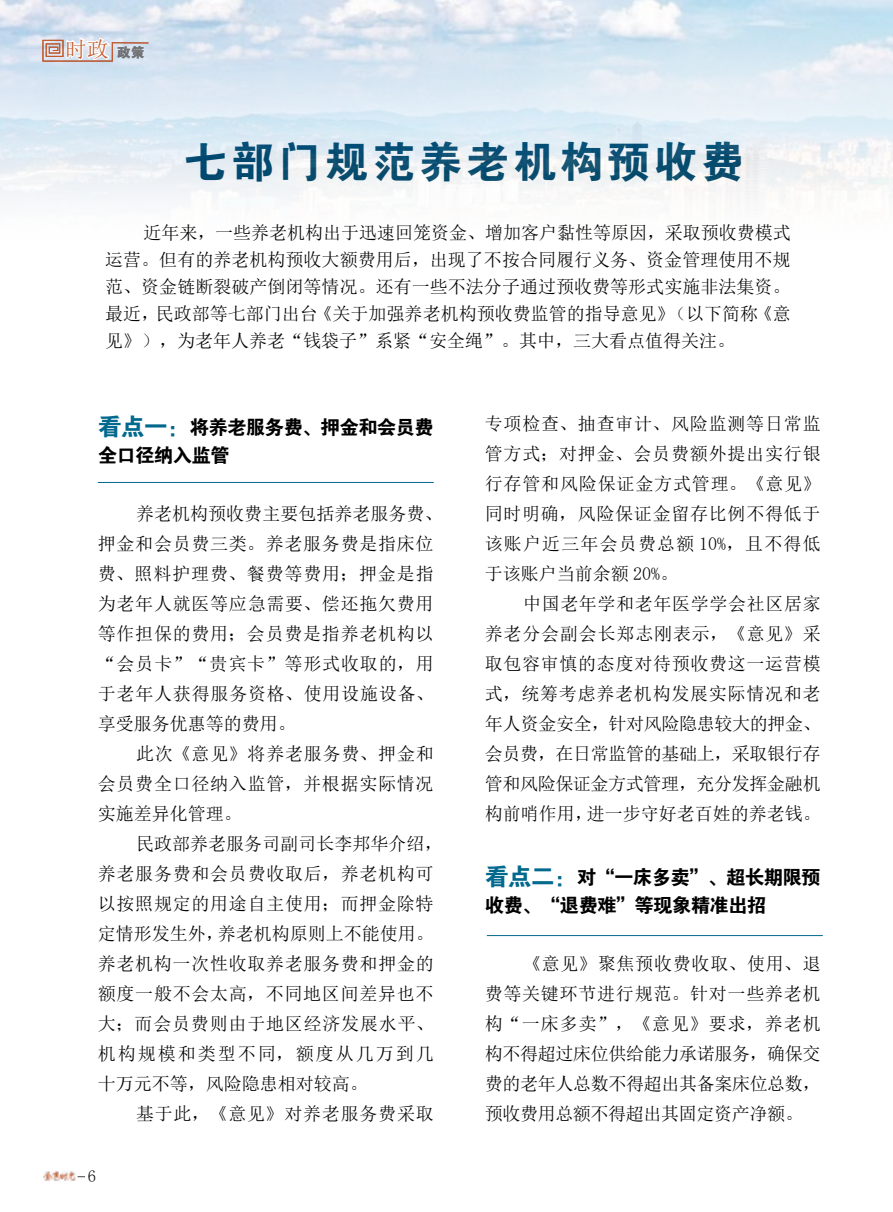
<style>
.page{position:relative;width:893px;height:1212px;background:#fff}
.page>*{position:absolute;margin:0;border:0;box-sizing:border-box;transform-origin:0 0}
.t1{font:43.5px "FZDHTK GBK1 0";letter-spacing:.08em;color:#00496d}
.t2{font:21.6px "Sim Sun";color:#c45727}
.t3{font:19.5px/27.8px "FZDHTK GBK1 0";letter-spacing:-.04em;color:#000}
.t4{font:18px/30px "Sim Sun";letter-spacing:.04em;color:#000;text-align:justify}
.t5{font:16.5px "Sim Sun";color:#000}
.s1{font-family:"FZDHTK GBK1 0";font-size:13.35px;color:#727171}
.s2{font-size:24px;color:#00698d}
</style>
<div class="page">
<img style="left:44px;top:1170px;width:32px;height:11px">
<hr style="left:98px;top:482px;width:336px;height:1px;background:#00698d">
<hr style="left:487px;top:935px;width:336px;height:1px;background:#00698d">
<svg style="left:42px;top:35px;width:107px;height:27px"></svg>
<p class="t2" style="left:66px;top:38px;width:80px">时政 <span class="s1">政策</span></p>
<h1 class="t1" style="left:184px;top:138px;width:562px">七部门规范养老机构预收费</h1>
<p class="t4" style="left:105px;top:219px;width:687px;line-height:27px;text-indent:38px">近年来，一些养老机构出于迅速回笼资金、增加客户黏性等原因，采取预收费模式运营。但有的养老机构预收大额费用后，出现了不按合同履行义务、资金管理使用不规范、资金链断裂破产倒闭等情况。还有一些不法分子通过预收费等形式实施非法集资。最近，民政部等七部门出台《关于加强养老机构预收费监管的指导意见》（以下简称《意见》），为老年人养老“钱袋子”系紧“安全绳”。其中，三大看点值得关注。</p>
<p class="t3" style="left:98px;top:413px;width:337px"><span class="s2">看点一：</span>将养老服务费、押金和会员费全口径纳入监管</p>
<p class="t4" style="left:98px;top:499px;width:346px;text-align:left;text-indent:38px">养老机构预收费主要包括养老服务费、押金和会员费三类。养老服务费是指床位费、照料护理费、餐费等费用；押金是指为老年人就医等应急需要、偿还拖欠费用等作担保的费用；会员费是指养老机构以“会员卡”“贵宾卡”等形式收取的，用于老年人获得服务资格、使用设施设备、享受服务优惠等的费用。</p>
<p class="t4" style="left:98px;top:739px;width:337px;text-indent:38px">此次《意见》将养老服务费、押金和会员费全口径纳入监管，并根据实际情况实施差异化管理。</p>
<p class="t4" style="left:98px;top:829px;width:346px;text-align:left;text-indent:38px">民政部养老服务司副司长李邦华介绍，养老服务费和会员费收取后，养老机构可以按照规定的用途自主使用；而押金除特定情形发生外，养老机构原则上不能使用。养老机构一次性收取养老服务费和押金的额度一般不会太高，不同地区间差异也不大；而会员费则由于地区经济发展水平、机构规模和类型不同，额度从几万到几十万元不等，风险隐患相对较高。</p>
<p class="t4" style="left:136px;top:1099px;width:299px">基于此，《意见》对养老服务费采取</p>
<p class="t5" style="left:88px;top:1168px;width:10px">6</p>
<p class="t4" style="left:485px;top:409px;width:338px">专项检查、抽查审计、风险监测等日常监管方式；对押金、会员费额外提出实行银行存管和风险保证金方式管理。《意见》同时明确，风险保证金留存比例不得低于该账户近三年会员费总额 10%，且不得低于该账户当前余额 20%。</p>
<p class="t4" style="left:485px;top:589px;width:338px;text-indent:38px">中国老年学和老年医学学会社区居家养老分会副会长郑志刚表示，《意见》采取包容审慎的态度对待预收费这一运营模式，统筹考虑养老机构发展实际情况和老年人资金安全，针对风险隐患较大的押金、会员费，在日常监管的基础上，采取银行存管和风险保证金方式管理，充分发挥金融机构前哨作用，进一步守好老百姓的养老钱。</p>
<p class="t3" style="left:485px;top:863px;width:337px;line-height:28.5px"><span class="s2">看点二：</span>对“一床多卖”、超长期限预收费、“退费难”等现象精准出招</p>
<p class="t4" style="left:485px;top:949px;width:337px;text-indent:38px">《意见》聚焦预收费收取、使用、退费等关键环节进行规范。针对一些养老机构“一床多卖”，《意见》要求，养老机构不得超过床位供给能力承诺服务，确保交费的老年人总数不得超出其备案床位总数，预收费用总额不得超出其固定资产净额。</p>
</div>
